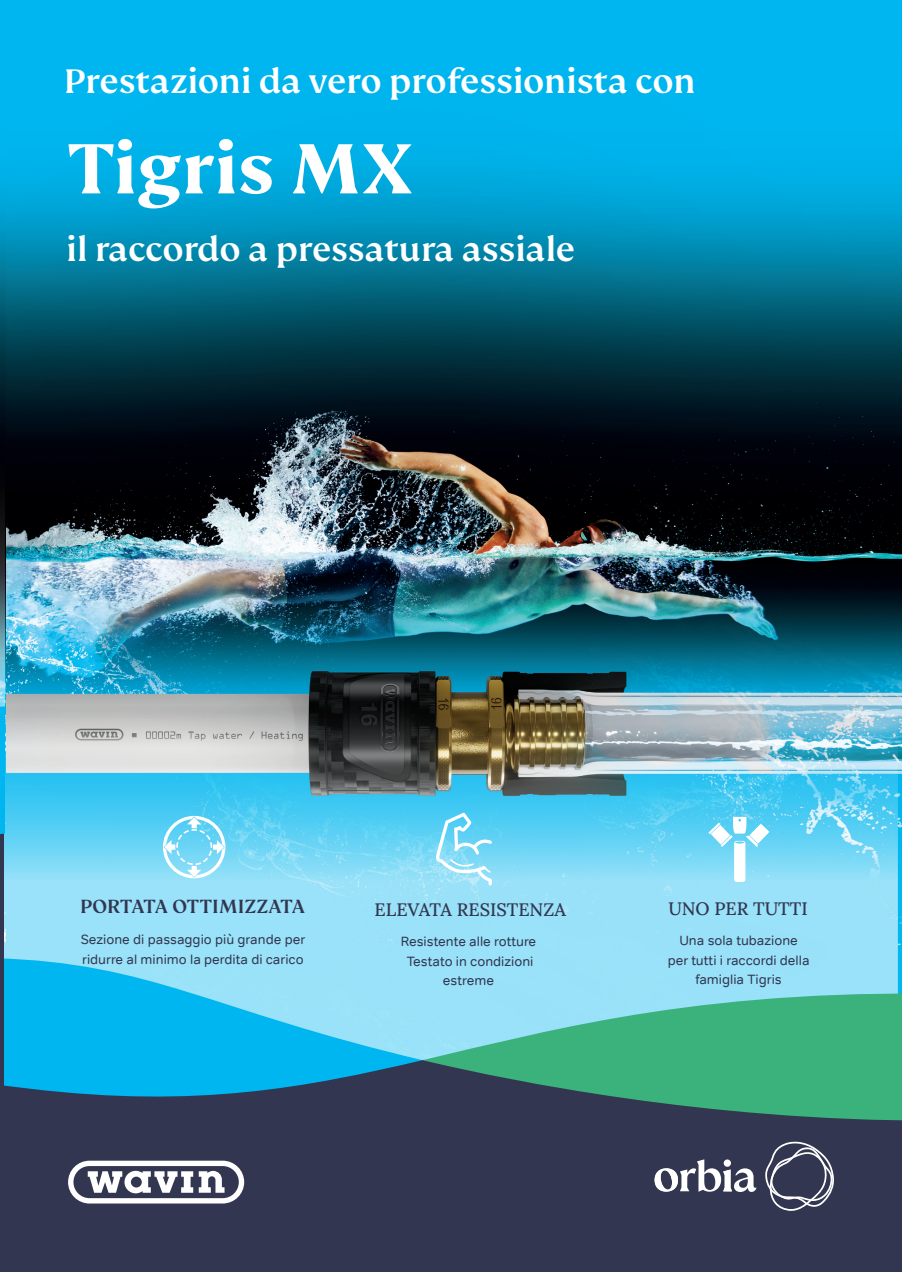
<style>
.page{position:relative;width:902px;height:1272px;background:#fff}
.page>*{position:absolute;margin:0;border:0;box-sizing:border-box;transform-origin:0 0}
.t1{font:700 78px "FS Kim";color:#fff}
.t2{font:500 37.5px "FS Kim";color:#fff}
.t3{font:500 21px "FS Kim";letter-spacing:-.005em;color:#323650}
.t4{font:500 18px "Lora";color:#323650}
.t5{font:13.5px/19.5px "Tondo";color:#323650;text-align:center}
</style>
<div class="page">
<img style="left:5px;top:0;width:896px;height:986px">
<svg style="left:5px;top:668px;width:892px;height:318px;background:#79bed2"></svg>
<svg style="left:435px;top:812px;width:57px;height:73px;background:#8edef7"></svg>
<svg style="left:708px;top:816px;width:61px;height:66px"></svg>
<svg style="left:163px;top:815px;width:62px;height:63px"></svg>
<div style="left:4px;top:1060px;width:897px;height:211px;background:#323650"></div>
<svg style="left:422px;top:986px;width:479px;height:134px;fill:#3bb27c"></svg>
<svg style="left:5px;top:953px;width:417px;height:144px;background:#38bce7"></svg>
<svg style="left:68px;top:1160px;width:176px;height:43px"></svg>
<svg style="left:654px;top:1159px;width:102px;height:32px"></svg>
<svg style="left:765px;top:1141px;width:68px;height:70px"></svg>
<svg style="left:0;top:0;width:5px;height:1271px;background:#1f6887"></svg>
<h2 class="t2" style="left:64px;top:60px;width:633px">Prestazioni da vero professionista con</h2>
<h1 class="t1" style="left:66px;top:125px;width:349px">Tigris MX</h1>
<h2 class="t2" style="left:66px;top:229px;width:510px">il raccordo a pressatura assiale</h2>
<h3 class="t3" style="left:80px;top:894px;width:226px">PORTATA OTTIMIZZATA</h3>
<h3 class="t4" style="left:374px;top:896px;width:193px">ELEVATA RESISTENZA</h3>
<h3 class="t4" style="left:668px;top:894px;width:141px">UNO PER TUTTI</h3>
<p class="t5" style="left:401px;top:931px;width:137px">Resistente alle rotture<br>Testato in condizioni estreme</p>
<p class="t5" style="left:667px;top:930px;width:143px">Una sola tubazione per tutti i raccordi della famiglia Tigris</p>
<p class="t5" style="left:81px;top:929px;width:226px;text-align:left">Sezione di passaggio più grande per ridurre al minimo la perdita di carico</p>
</div>
